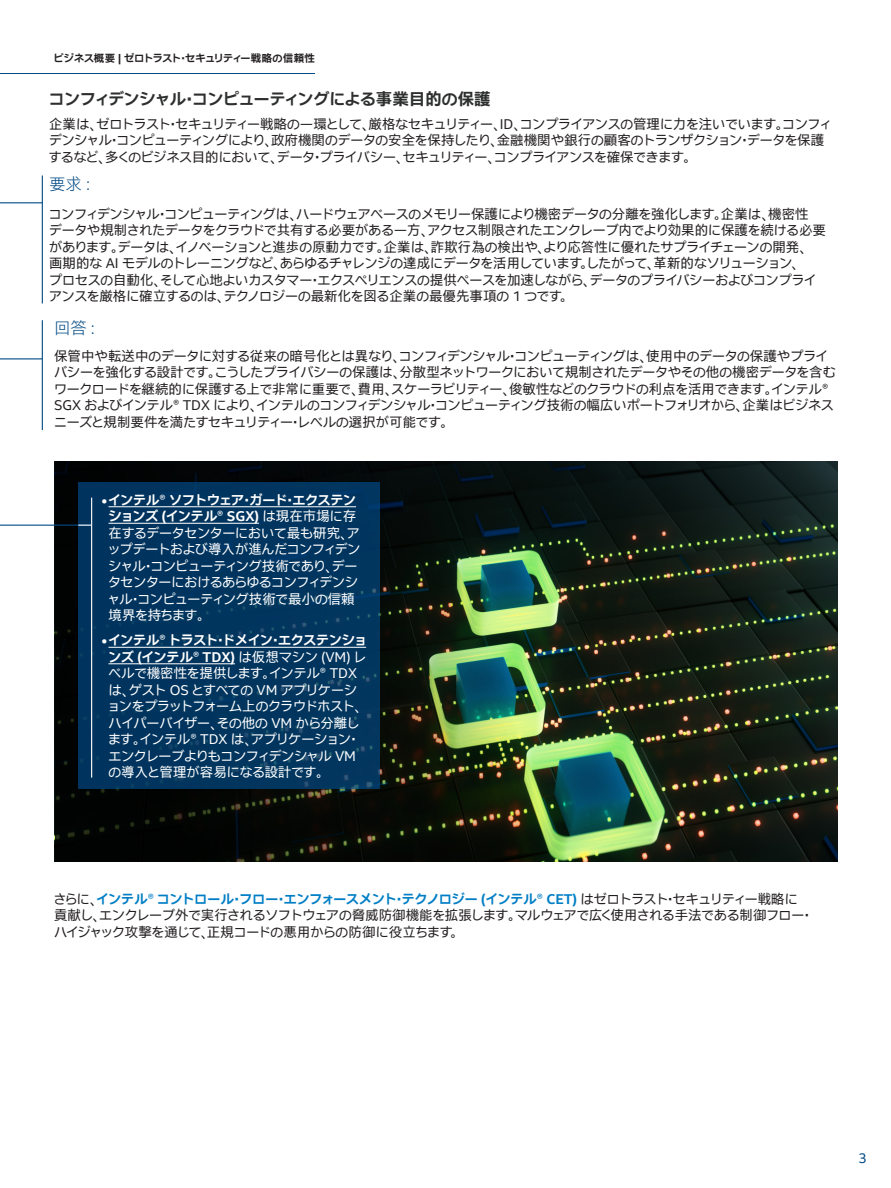
<style>
.page{position:relative;width:891px;height:1188px;background:#fff}
.page>*{position:absolute;margin:0;border:0;box-sizing:border-box;transform-origin:0 0}
.Copy_header_level_2{font:700 16.5px "Intel Clear Jpn Prop";color:#2d2f2e}
.Copy_header_level_2-2{font:300 16.5px "Intel Clear Jpn Prop";color:#004a86}
.MainCopy___Caption{font:300 16.5px "Intel Clear Jpn Prop";color:#004a86}
.Copy_header_level_2-3{font:13.5px/16.5px "Intel Clear Jpn Prop";color:#231f20}
.MainCopy___Caption-2{font:13.5px/16.5px "Intel Clear Jpn Prop";color:#231f20}
.t1{font:13.5px/16.5px "Intel Clear Jpn Prop";color:#fff}
.t2{font:13.5px "Intel Clear Jpn Prop";color:#004a86}
.Table_of_Contents{font:700 10.5px "Intel Clear Jpn Prop";letter-spacing:-.005em;color:#231f20}
.s1{font-weight:700}
.s2{font-weight:700;color:#007ec5}
</style>
<div class="page">
<hr style="left:0;top:202px;width:42px;height:1px;background:#004a86">
<hr style="left:0;top:358px;width:42px;height:1px;background:#004a86">
<hr style="left:42px;top:175px;width:1px;height:128px;background:#004a86">
<hr style="left:42px;top:320px;width:1px;height:110px;background:#004a86">
<img style="left:608px;top:461px;width:230px;height:401px">
<img style="left:55px;top:461px;width:553px;height:401px">
<div style="left:78px;top:482px;width:302px;height:306px;background:#00355e"></div>
<hr style="left:91px;top:498px;width:1px;height:280px;background:#fff">
<hr style="left:0;top:525px;width:91px;height:1px;background:#004a86">
<svg style="left:78px;top:525px;width:13px;height:1px"></svg>
<hr style="left:109px;top:506px;width:247px;height:1px;background:#fff">
<hr style="left:109px;top:523px;width:150px;height:1px;background:#fff">
<hr style="left:109px;top:647px;width:257px;height:1px;background:#fff">
<hr style="left:109px;top:663px;width:126px;height:1px;background:#fff">
<hr style="left:0;top:73px;width:350px;height:1px;background:#004a86">
<div style="left:315px;top:53px;width:38px;height:26px;background:#fff"></div>
<p class="Table_of_Contents" style="left:54px;top:51px;width:263px">ビジネス概要 | ゼロトラスト・セキュリティー戦略の信頼性</p>
<p class="Copy_header_level_2" style="left:49px;top:88px;width:443px">コンフィデンシャル・コンピューティングによる事業目的の保護</p>
<p class="MainCopy___Caption-2" style="left:49px;top:116px;width:783px">企業は、ゼロトラスト・セキュリティー戦略の一環として、厳格なセキュリティー、ID、コンプライアンスの管理に力を注いでいます。コンフィデンシャル・コンピューティングにより、政府機関のデータの安全を保持したり、金融機関や銀行の顧客のトランザクション・データを保護するなど、多くのビジネス目的において、データ・プライバシー、セキュリティー、コンプライアンスを確保できます。</p>
<p class="MainCopy___Caption" style="left:49px;top:174px;width:42px">要求 :</p>
<p class="Copy_header_level_2-3" style="left:49px;top:206px;width:778px">コンフィデンシャル・コンピューティングは、ハードウェアベースのメモリー保護により機密データの分離を強化します。企業は、機密性<br>データや規制されたデータをクラウドで共有する必要がある一方、アクセス制限されたエンクレーブ内でより効果的に保護を続ける必要があります。データは、イノベーションと進歩の原動力です。企業は、詐欺行為の検出や、より応答性に優れたサプライチェーンの開発、<br>画期的な AI モデルのトレーニングなど、あらゆるチャレンジの達成にデータを活用しています。したがって、革新的なソリューション、<br>プロセスの自動化、そして心地よいカスタマー・エクスペリエンスの提供ペースを加速しながら、データのプライバシーおよびコンプライアンスを厳格に確立するのは、テクノロジーの最新化を図る企業の最優先事項の 1 つです。</p>
<p class="Copy_header_level_2-2" style="left:54px;top:318px;width:42px">回答 :</p>
<p class="Copy_header_level_2-3" style="left:54px;top:348px;width:783px">保管中や転送中のデータに対する従来の暗号化とは異なり、コンフィデンシャル・コンピューティングは、使用中のデータの保護やプライバシーを強化する設計です。こうしたプライバシーの保護は、分散型ネットワークにおいて規制されたデータやその他の機密データを含むワークロードを継続的に保護する上で非常に重要で、費用、スケーラビリティー、俊敏性などのクラウドの利点を活用できます。インテル® SGX およびインテル® TDX により、インテルのコンフィデンシャル・コンピューティング技術の幅広いポートフォリオから、企業はビジネスニーズと規制要件を満たすセキュリティー・レベルの選択が可能です。</p>
<p class="t1" style="left:109px;top:492px;width:253px;text-indent:-7px"><span class="s1">•インテル® ソフトウェア・ガード・エクステンションズ (インテル® SGX)</span> は現在市場に存在するデータセンターにおいて最も研究、アップデートおよび導入が進んだコンフィデンシャル・コンピューティング技術であり、データセンターにおけるあらゆるコンフィデンシャル・コンピューティング技術で最小の信頼境界を持ちます。</p>
<p class="t1" style="left:109px;top:633px;width:259px;text-indent:-7px"><span class="s1">•インテル® トラスト・ドメイン・エクステンションズ (インテル® TDX)</span> は仮想マシン (VM) レベルで機密性を提供します。インテル® TDXは、ゲスト OS とすべての VM アプリケーションをプラットフォーム上のクラウドホスト、ハイパーバイザー、その他の VM から分離します。インテル® TDX は、アプリケーション・エンクレーブよりもコンフィデンシャル VMの導入と管理が容易になる設計です。</p>
<p class="MainCopy___Caption-2" style="left:54px;top:891px;width:757px">さらに、<span class="s2">インテル® コントロール・フロー・エンフォースメント・テクノロジー (インテル® CET)</span> はゼロトラスト・セキュリティー戦略に貢献し、エンクレーブ外で実行されるソフトウェアの脅威防御機能を拡張します。マルウェアで広く使用される手法である制御フロー・ハイジャック攻撃を通じて、正規コードの悪用からの防御に役立ちます。</p>
<p class="t2" style="left:858px;top:1150px;width:10px">3</p>
</div>
